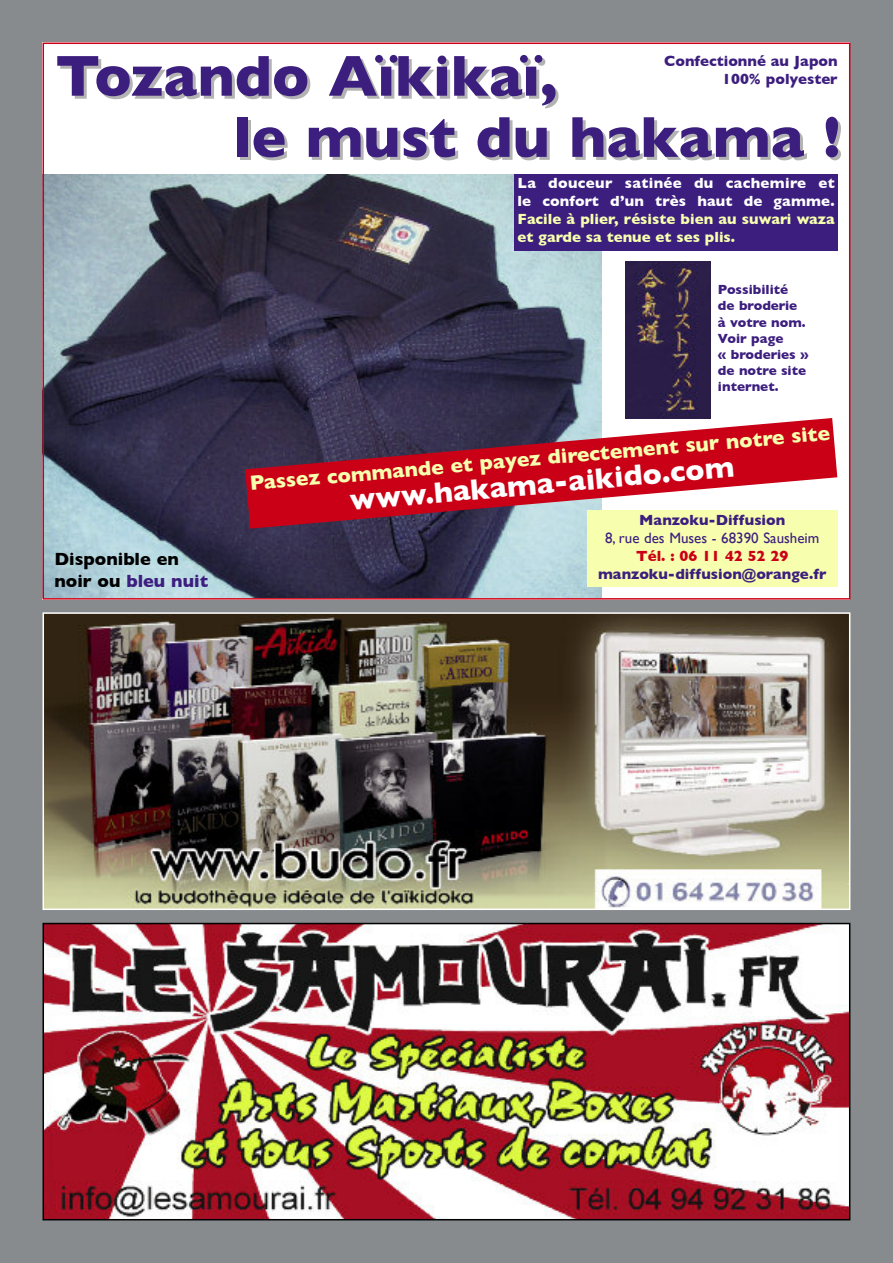
<style>
.page{position:relative;width:893px;height:1263px;background:#878b8e}
.page>*{position:absolute;margin:0;border:0;box-sizing:border-box;transform-origin:0 0}
.t1{font:700 58.5px "Gill Sans";color:#3c1e7e}
.t2{font:700 30px "Gill Sans";color:#fff}
.t3{font:700 21px "Gill Sans";color:#f7ffaf}
.t4{font:700 18px/21.6px "Gill Sans";color:#000}
.t5{font:700 15px/18px "Gill Sans";color:#3c1e7e;text-align:right}
.t6{font:700 15px/18px "Gill Sans";color:#f7ffaf}
.t7{font:700 15px/18px "Gill Sans";letter-spacing:.025em;color:#fff}
.t8{font:15px "Gill Sans";color:#3c1e7e}
.t9{font:700 15px "Gill Sans";color:#ca0016}
.t10{font:700 13.5px/16.2px "Gill Sans";color:#3c1e7e}
.s1{color:#3c1e7e}
</style>
<div class="page">
<div style="left:43px;top:43px;width:807px;height:557px;background:#fff"></div>
<img style="left:46px;top:926px;width:801px;height:291px">
<div style="left:43px;top:923px;width:807px;height:297px;border:2px solid #000"></div>
<img style="left:46px;top:174px;width:555px;height:423px">
<img style="left:625px;top:261px;width:85px;height:157px">
<svg style="left:245px;top:418px;width:592px;height:111px;background:#ab374b"></svg>
<div style="left:587px;top:510px;width:251px;height:77px;background:#f7ffaf"></div>
<div style="left:514px;top:174px;width:324px;height:77px;background:#3c1e7e"></div>
<img style="left:46px;top:615px;width:801px;height:292px">
<div style="left:43px;top:612px;width:807px;height:298px;border:2px solid #fff"></div>
<h1 class="t1" style="left:55px;top:42px;width:504px">Tozando Aïkikaï,</h1>
<p class="t5" style="left:664px;top:51px;width:175px">Confectionné au Japon<br>100% polyester</p>
<h1 class="t1" style="left:234px;top:103px;width:609px">le must du hakama !</h1>
<p class="t4" style="left:54px;top:548px;width:155px">Disponible en noir ou <span class="s1">bleu nuit</span></p>
<p class="t7" style="left:517px;top:174px;width:319px">La douceur satinée du cachemire et le confort d’un très haut de gamme.</p>
<p class="t6" style="left:517px;top:210px;width:319px">Facile à plier, résiste bien au suwari waza et garde sa tenue et ses plis.</p>
<p class="t10" style="left:718px;top:281px;width:92px">Possibilité<br>de broderie<br>à votre nom.<br>Voir page<br>« broderies » de notre site internet.</p>
<h3 class="t3" style="left:249px;top:471px;width:584px;rotate:-5deg">Passez commande et payez directement sur notre site</h3>
<h2 class="t2" style="left:349px;top:483px;width:387px;rotate:-5deg">www.hakama-aikido.com</h2>
<p class="t5" style="left:639px;top:511px;width:148px">Manzoku-Diffusion</p>
<p class="t8" style="left:605px;top:529px;width:216px">8, rue des Muses - 68390 Sausheim</p>
<p class="t9" style="left:636px;top:547px;width:153px">Tél. : 06 11 42 52 29</p>
<p class="t5" style="left:598px;top:565px;width:230px">manzoku-diffusion@orange.fr</p>
</div>
